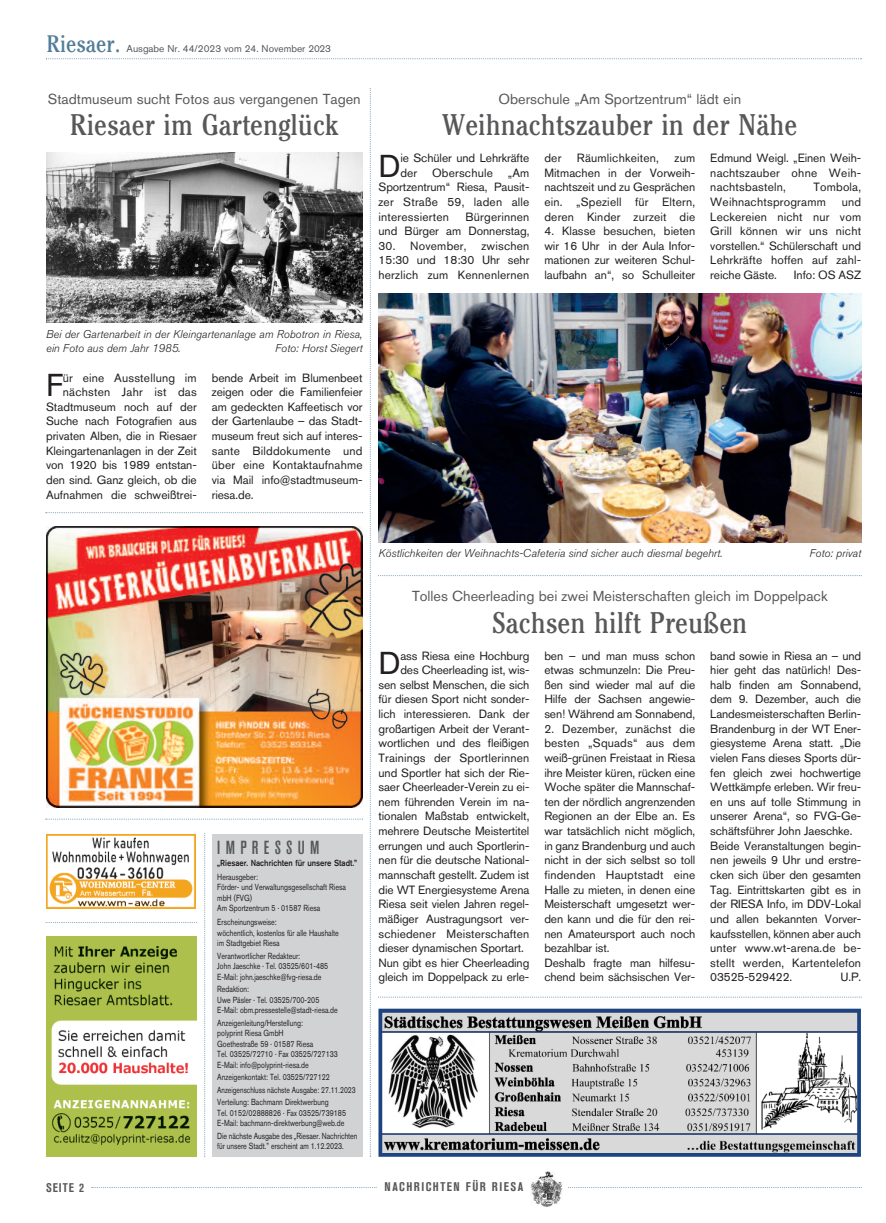
<style>
.page{position:relative;width:886px;height:1223px;background:#fff}
.page>*{position:absolute;margin:0;border:0;box-sizing:border-box;transform-origin:0 0}
.t1{font:31.38px "Akzidenz Grotesk Std";color:#231f20}
.t2{font:31.25px "Cheltenham EFOP Book Con";color:#57585a}
.t3{font:25px "Cheltenham EFOP Book Con";color:#517d99}
.t4{font:500 condensed 18.75px "Akzidenz Grotesk Std";letter-spacing:.285em;color:#57585a}
.t5{font:14.38px "Akzidenz Grotesk Std";color:#57585a}
.t6{font:700 condensed 12.5px "Akzidenz Grotesk Std";letter-spacing:.12em;color:#57585a}
.t7{font:11.88px/14.6px "Akzidenz Grotesk Std";letter-spacing:-.01em;color:#231f20;text-align:justify}
.t8{font:11.88px/14.6px "Akzidenz Grotesk Std";letter-spacing:.015em;color:#231f20}
.t9{font:italic 300 11.25px/14.6px "Akzidenz Grotesk Std";color:#231f20}
.t10{font:10px "Akzidenz Grotesk Std";color:#57585a}
.t11{font:8.75px/10.5px "Akzidenz Grotesk Std";color:#231f20;scale:.8 1}
.t12{font:500 8.75px "Akzidenz Grotesk Std";color:#231f20;scale:.88 1}
</style>
<div class="page">
<svg style="left:46px;top:58px;width:816px;height:1px"></svg>
<svg style="left:92px;top:1187px;width:285px;height:1px"></svg>
<svg style="left:568px;top:1187px;width:294px;height:1px"></svg>
<img style="left:531px;top:1171px;width:31px;height:35px">
<div style="left:212px;top:834px;width:150px;height:322px;background:#d1d2d4"></div>
<img style="left:383px;top:1013px;width:473px;height:138px">
<div style="left:378px;top:1008px;width:483px;height:148px;border:4px solid #1d4381"></div>
<hr style="left:382px;top:1031px;width:476px;height:1px;background:#1d4381">
<hr style="left:382px;top:1133px;width:476px;height:1px;background:#1d4381">
<img style="left:46px;top:834px;width:150px;height:74px">
<svg style="left:46px;top:922px;width:151px;height:1px"></svg>
<svg style="left:204px;top:833px;width:1px;height:324px"></svg>
<svg style="left:46px;top:818px;width:317px;height:1px"></svg>
<svg style="left:46px;top:512px;width:317px;height:1px"></svg>
<svg style="left:378px;top:996px;width:484px;height:1px"></svg>
<svg style="left:378px;top:575px;width:484px;height:1px"></svg>
<img style="left:46px;top:936px;width:150px;height:220px">
<svg style="left:370px;top:88px;width:1px;height:1069px"></svg>
<img style="left:46px;top:526px;width:316px;height:281px">
<img style="left:378px;top:294px;width:483px;height:248px">
<img style="left:46px;top:152px;width:316px;height:170px">
<h3 class="t3" style="left:47px;top:36px;width:76px">Riesaer.</h3>
<p class="t10" style="left:127px;top:43px;width:206px">Ausgabe Nr. 44/2023 vom 24. November 2023</p>
<p class="t5" style="left:48px;top:90px;width:314px">Stadtmuseum sucht Fotos aus vergangenen Tagen</p>
<h2 class="t2" style="left:70px;top:114px;width:271px">Riesaer im Gartenglück</h2>
<p class="t5" style="left:498px;top:90px;width:244px">Oberschule „Am Sportzentrum“ lädt ein</p>
<h2 class="t2" style="left:442px;top:114px;width:356px">Weihnachtszauber in der Nähe</h2>
<h1 class="t1" style="left:378px;top:147px;width:24px">D</h1>
<p class="t7" style="left:400px;top:150px;width:130px">ie Schüler und Lehrkräfte</p>
<p class="t8" style="left:400px;top:165px;width:130px">der Oberschule „Am</p>
<p class="t7" style="left:378px;top:180px;width:152px">Sportzentrum“ Riesa, Pausit-</p>
<p class="t8" style="left:378px;top:194px;width:152px">zer Straße 59, laden alle</p>
<p class="t8" style="left:378px;top:209px;width:72px">interessierten</p>
<p class="t7" style="left:378px;top:209px;width:152px;text-align:right">Bürgerinnen<br>und Bürger am Donnerstag,</p>
<p class="t7" style="left:378px;top:238px;width:152px">30. November, zwischen 15:30 und 18:30 Uhr sehr herzlich zum Kennenlernen</p>
<p class="t7" style="left:544px;top:150px;width:18px">der</p>
<p class="t8" style="left:577px;top:150px;width:84px">Räumlichkeiten,</p>
<p class="t7" style="left:544px;top:150px;width:152px;text-indent:130px">zum Mitmachen in der Vorweih&shy;nachtszeit und zu Gesprächen ein. „Speziell für Eltern, deren Kinder zurzeit die</p>
<p class="t7" style="left:544px;top:224px;width:152px">4. Klasse besuchen, bieten wir 16 Uhr in der Aula Infor&shy;mationen zur weiteren Schul&shy;laufbahn an“, so Schulleiter</p>
<p class="t7" style="left:710px;top:150px;width:152px">Edmund Weigl. „Einen Weih&shy;nachtszauber ohne Weih&shy;nachtsbasteln,</p>
<p class="t8" style="left:710px;top:180px;width:152px;text-indent:103px">Tombola,<br>Weihnachtsprogramm</p>
<p class="t7" style="left:710px;top:194px;width:152px;text-indent:131px">und Leckereien nicht nur vom Grill können wir uns nicht vorstellen.“ Schülerschaft und Lehrkräfte hoffen auf zahl&shy;reiche Gäste.</p>
<p class="t7" style="left:794px;top:267px;width:69px">Info: OS ASZ</p>
<p class="t9" style="left:46px;top:326px;width:318px">Bei der Gartenarbeit in der Kleingartenanlage am Robotron in Riesa, ein Foto aus dem Jahr 1985.</p>
<p class="t9" style="left:275px;top:341px;width:89px">Foto: Horst Siegert</p>
<p class="t7" style="left:46px;top:370px;width:152px;text-align:right">ür eine Ausstellung im nächsten Jahr ist das<br>Stadtmuseum noch auf der<br>Suche nach Fotografien aus privaten Alben, die in Riesaer<br>Kleingartenanlagen in der Zeit von 1920 bis 1989 entstan&shy;den sind. Ganz gleich, ob die<br>Aufnahmen die schweißtrei-</p>
<p class="t7" style="left:212px;top:370px;width:152px">bende Arbeit im Blumenbeet zeigen oder die Familienfeier am gedeckten Kaffeetisch vor der Gartenlaube – das Stadt&shy;museum freut sich auf interes&shy;sante Bilddokumente und über eine Kontaktaufnahme via Mail info@stadtmuseum&shy;riesa.de.</p>
<h1 class="t1" style="left:46px;top:366px;width:18px">F</h1>
<p class="t6" style="left:46px;top:1180px;width:39px">SEITE 2</p>
<h3 class="t4" style="left:217px;top:836px;width:104px">IMPRESSUM</h3>
<p class="t12" style="left:217px;top:857px;width:160px">„Riesaer. Nachrichten für unsere Stadt.”</p>
<p class="t11" style="left:217px;top:871px;width:162px">Herausgeber:<br>Förder- und Verwaltungsgesellschaft Riesa mbH (FVG)<br>Am Sportzentrum 5 · 01587 Riesa</p>
<p class="t11" style="left:217px;top:916px;width:154px">Erscheinungsweise:<br>wöchentlich, kostenlos für alle Haushalte im Stadtgebiet Riesa</p>
<p class="t11" style="left:217px;top:950px;width:140px">Verantwortlicher Redakteur:<br>John Jaeschke · Tel. 03525/601-485<br>E-Mail: john.jaeschke@fvg-riesa.de</p>
<p class="t11" style="left:217px;top:983px;width:152px">Redaktion:<br>Uwe Päsler · Tel. 03525/700-205<br>E-Mail: obm.pressestelle@stadt-riesa.de</p>
<p class="t11" style="left:217px;top:1017px;width:152px">Anzeigenleitung/Herstellung:<br>polyprint Riesa GmbH<br>Goethestraße 59 · 01587 Riesa<br>Tel. 03525/72710 · Fax 03525/727133<br>E-Mail: info@polyprint-riesa.de</p>
<p class="t11" style="left:217px;top:1070px;width:175px;line-height:12.5px">Anzeigenkontakt: Tel. 03525/727122<br>Anzeigenschluss nächste Ausgabe: 27.11.2023<br>Verteilung: Bachmann Direktwerbung</p>
<p class="t11" style="left:217px;top:1107px;width:162px">Tel. 0152/02888826 · Fax 03525/739185<br>E-Mail: bachmann-direktwerbung@web.de</p>
<p class="t11" style="left:217px;top:1130px;width:177px">Die nächste Ausgabe des „Riesaer. Nachrichten für unsere Stadt.” erscheint am 1.12.2023.</p>
<p class="t9" style="left:378px;top:546px;width:346px">Köstlichkeiten der Weihnachts-Cafeteria sind sicher auch diesmal begehrt.</p>
<p class="t9" style="left:809px;top:546px;width:53px">Foto: privat</p>
<p class="t5" style="left:412px;top:587px;width:417px">Tolles Cheerleading bei zwei Meisterschaften gleich im Doppelpack</p>
<h2 class="t2" style="left:492px;top:612px;width:257px">Sachsen hilft Preußen</h2>
<h1 class="t1" style="left:378px;top:644px;width:24px">D</h1>
<p class="t7" style="left:400px;top:648px;width:130px">ass Riesa eine Hochburg</p>
<p class="t7" style="left:400px;top:662px;width:130px">des Cheerleading ist, wis-</p>
<p class="t7" style="left:378px;top:677px;width:152px">sen selbst Menschen, die sich</p>
<p class="t7" style="left:378px;top:692px;width:152px">für diesen Sport nicht sonder-</p>
<p class="t7" style="left:378px;top:706px;width:152px">lich interessieren. Dank der</p>
<p class="t7" style="left:378px;top:721px;width:152px">großartigen Arbeit der Verant-</p>
<p class="t7" style="left:378px;top:735px;width:152px">wortlichen und des fleißigen</p>
<p class="t8" style="left:378px;top:750px;width:152px">Trainings der Sportlerinnen</p>
<p class="t7" style="left:378px;top:765px;width:152px">und Sportler hat sich der Rie-</p>
<p class="t7" style="left:378px;top:779px;width:152px">saer Cheerleader-Verein zu ei-</p>
<p class="t7" style="left:378px;top:794px;width:152px">nem führenden Verein im na-</p>
<p class="t7" style="left:378px;top:809px;width:152px">tionalen Maßstab entwickelt,</p>
<p class="t7" style="left:378px;top:823px;width:152px">mehrere Deutsche Meistertitel</p>
<p class="t7" style="left:378px;top:838px;width:152px">errungen und auch Sportlerin-</p>
<p class="t7" style="left:378px;top:852px;width:152px">nen für die deutsche National-</p>
<p class="t7" style="left:378px;top:867px;width:152px">mannschaft gestellt. Zudem ist</p>
<p class="t7" style="left:378px;top:882px;width:152px">die WT Energiesysteme Arena</p>
<p class="t7" style="left:378px;top:896px;width:152px">Riesa seit vielen Jahren regel-</p>
<p class="t7" style="left:378px;top:911px;width:152px">mäßiger Austragungsort ver-</p>
<p class="t8" style="left:378px;top:926px;width:152px">schiedener Meisterschaften</p>
<p class="t7" style="left:378px;top:940px;width:147px">dieser dynamischen Sportart.</p>
<p class="t7" style="left:378px;top:955px;width:152px">Nun gibt es hier Cheerleading</p>
<p class="t7" style="left:378px;top:969px;width:152px">gleich im Doppelpack zu erle-</p>
<p class="t7" style="left:544px;top:648px;width:152px">ben – und man muss schon etwas schmunzeln: Die Preu&shy;ßen sind wieder mal auf die Hilfe der Sachsen angewie&shy;sen! Während am Sonnabend,</p>
<p class="t7" style="left:544px;top:721px;width:152px;text-align:left">2. Dezember, zunächst die besten „Squads“ aus dem weiß-grünen Freistaat in Riesa ihre Meister küren, rücken eine<br>Woche später die Mannschaf&shy;ten der nördlich angrenzenden<br>Regionen an der Elbe an. Es war tatsächlich nicht möglich, in ganz Brandenburg und auch nicht in der sich selbst so toll findenden Hauptstadt eine<br>Halle zu mieten, in denen eine<br>Meisterschaft umgesetzt wer&shy;den kann und die für den rei&shy;nen Amateursport auch noch bezahlbar ist.<br>Deshalb fragte man hilfesu&shy;chend beim sächsischen Ver-</p>
<p class="t7" style="left:710px;top:648px;width:152px;text-align:left">band sowie in Riesa an – und hier geht das natürlich! Des&shy;halb finden am Sonnabend, dem 9. Dezember, auch die<br>Landesmeisterschaften Berlin-<br>Brandenburg in der WT Ener&shy;giesysteme Arena statt. „Die vielen Fans dieses Sports dür&shy;fen gleich zwei hochwertige<br>Wettkämpfe erleben. Wir freu&shy;en uns auf tolle Stimmung in unserer Arena“, so FVG-Ge&shy;schäftsführer John Jaeschke.<br>Beide Veranstaltungen begin&shy;nen jeweils 9 Uhr und erstre&shy;cken sich über den gesamten<br>Tag. Eintrittskarten gibt es in der RIESA Info, im DDV-Lokal und allen bekannten Vorver&shy;kaufsstellen, können aber auch unter www.wt-arena.de be&shy;stellt werden, Kartentelefon<br>03525-529422.</p>
<p class="t7" style="left:840px;top:969px;width:22px">U.P.</p>
<p class="t6" style="left:385px;top:1179px;width:140px">NACHRICHTEN FÜR RIESA</p>
</div>
